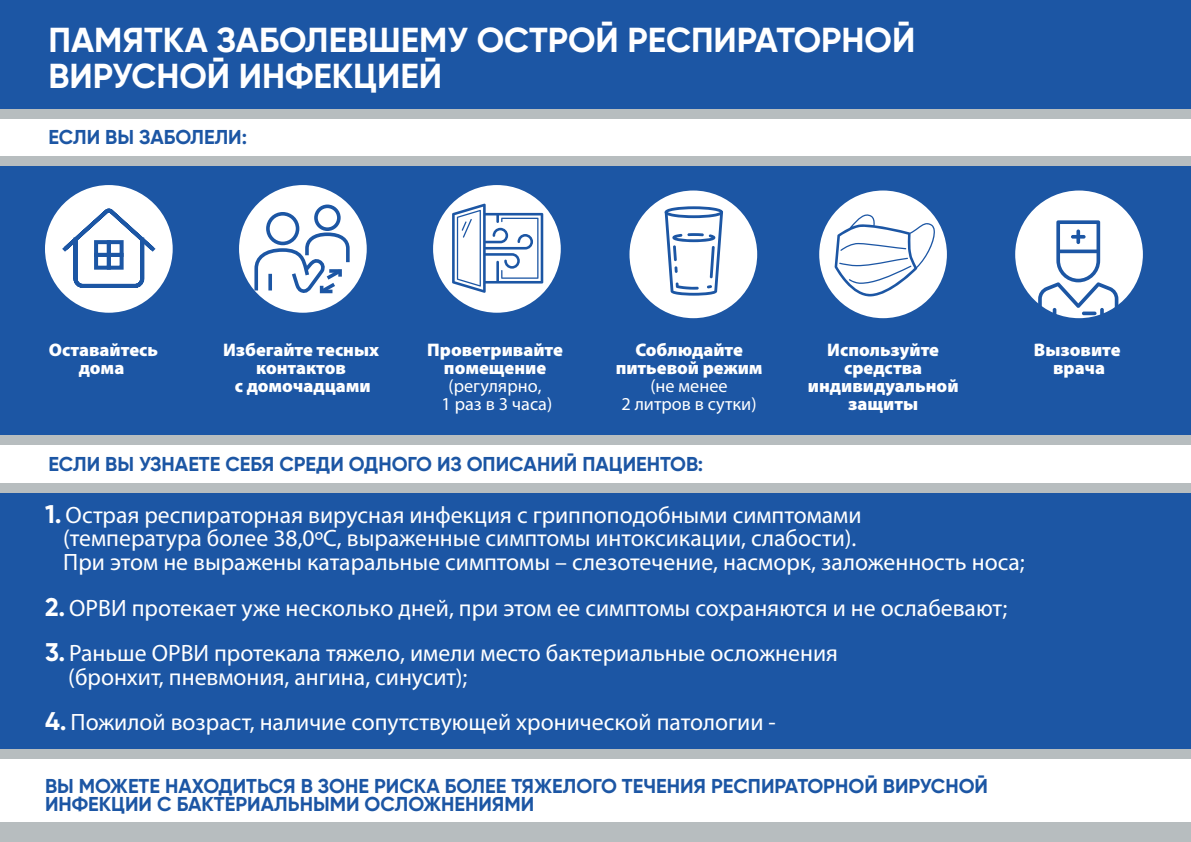
<style>
.page{position:relative;width:1191px;height:842px;background:#fff}
.page>*{position:absolute;margin:0;border:0;box-sizing:border-box;transform-origin:0 0}
.t1{font:700 34.6px/36.4px "Gilroy";color:#fff}
.t2{font:23.8px/23.8px "Myriad Pro";color:#fff}
.t3{font:700 20px/18.2px "Gilroy";color:#1c56a4}
.t4{font:900 18.2px/18.2px "Myriad Pro";color:#fff;text-align:center}
.t5{font:18.2px/18.2px "Myriad Pro";color:#fff;text-align:center}
.s1{font-family:"Gilroy";font-weight:700;font-size:25.6px}
</style>
<div class="page">
<div style="left:0;top:0;width:1191px;height:116px;background:#1c56a4"></div>
<div style="left:0;top:822px;width:1191px;height:20px;background:#b7bdbf"></div>
<div style="left:0;top:109px;width:1191px;height:9px;background:#b7bdbf"></div>
<div style="left:0;top:161px;width:1191px;height:281px;background:#1c56a4"></div>
<div style="left:0;top:489px;width:1191px;height:265px;background:#1c56a4"></div>
<div style="left:0;top:157px;width:1191px;height:9px;background:#b7bdbf"></div>
<div style="left:0;top:435px;width:1191px;height:10px;background:#b7bdbf"></div>
<div style="left:0;top:483px;width:1191px;height:9px;background:#b7bdbf"></div>
<div style="left:0;top:750px;width:1191px;height:9px;background:#b7bdbf"></div>
<div style="left:45px;top:185px;width:128px;height:128px;background:#fff;border-radius:50%"></div>
<svg style="left:59px;top:205px;width:99px;height:85px"></svg>
<div style="left:94px;top:253px;width:17px;height:17px;border:4px solid #1c56a4"></div>
<div style="left:94px;top:240px;width:17px;height:17px;border:4px solid #1c56a4"></div>
<div style="left:107px;top:240px;width:17px;height:17px;border:4px solid #1c56a4"></div>
<div style="left:107px;top:253px;width:17px;height:17px;border:4px solid #1c56a4"></div>
<div style="left:239px;top:185px;width:128px;height:128px;background:#fff;border-radius:50%"></div>
<div style="left:266px;top:212px;width:33px;height:33px;border:4px solid #1c56a4;border-radius:50%"></div>
<svg style="left:253px;top:231px;width:98px;height:65px"></svg>
<div style="left:314px;top:205px;width:27px;height:26px;border:4px solid #1c56a4;border-radius:50%"></div>
<div style="left:433px;top:185px;width:128px;height:128px;background:#fff;border-radius:50%"></div>
<svg style="left:452px;top:204px;width:91px;height:89px"></svg>
<div style="left:629px;top:191px;width:128px;height:127px;background:#fff;border-radius:50%"></div>
<svg style="left:664px;top:206px;width:59px;height:90px"></svg>
<div style="left:819px;top:191px;width:128px;height:127px;background:#fff;border-radius:50%"></div>
<svg style="left:834px;top:211px;width:101px;height:85px"></svg>
<div style="left:1015px;top:191px;width:127px;height:127px;background:#fff;border-radius:50%"></div>
<svg style="left:1038px;top:220px;width:80px;height:99px"></svg>
<h1 class="t1" style="left:48px;top:21px;width:868px">ПАМЯТКА ЗАБОЛЕВШЕМУ ОСТРОЙ РЕСПИРАТОРНОЙ<br>ВИРУСНОЙ ИНФЕКЦИЕЙ</h1>
<p class="t3" style="left:48px;top:128px;width:200px">ЕСЛИ ВЫ ЗАБОЛЕЛИ:</p>
<p class="t4" style="left:49px;top:340px;width:111px">Оставайтесь дома</p>
<p class="t4" style="left:223px;top:340px;width:157px">Избегайте тесных контактов<br>с домочадцами</p>
<p class="t4" style="left:427px;top:340px;width:137px">Проветривайте помещение</p>
<p class="t5" style="left:441px;top:377px;width:112px">(регулярно,<br>1 раз в 3 часа)</p>
<p class="t4" style="left:615px;top:340px;width:148px">Соблюдайте питьевой режим</p>
<p class="t5" style="left:621px;top:377px;width:137px">(не менее<br>2 литров в сутки)</p>
<p class="t3" style="left:48px;top:455px;width:656px">ЕСЛИ ВЫ УЗНАЕТЕ СЕБЯ СРЕДИ ОДНОГО ИЗ ОПИСАНИЙ ПАЦИЕНТОВ:</p>
<p class="t4" style="left:808px;top:340px;width:152px">Используйте средства индивидуальной защиты</p>
<p class="t4" style="left:1034px;top:340px;width:88px">Вызовите врача</p>
<p class="t2" style="left:63px;top:502px;width:963px;text-indent:-18px"><span class="s1">1.</span> Острая респираторная вирусная инфекция с гриппоподобными симптомами<br>(температура более 38,0ºС, выраженные симптомы интоксикации, слабости).<br>При этом не выражены катаральные симптомы – слезотечение, насморк, заложенность носа;</p>
<p class="t2" style="left:45px;top:595px;width:963px"><span class="s1">2.</span> ОРВИ протекает уже несколько дней, при этом ее симптомы сохраняются и не ослабевают;</p>
<p class="t2" style="left:68px;top:641px;width:771px;text-indent:-23px"><span class="s1">3.</span> Раньше ОРВИ протекала тяжело, имели место бактериальные осложнения (бронхит, пневмония, ангина, синусит);</p>
<p class="t2" style="left:45px;top:710px;width:732px"><span class="s1">4.</span> Пожилой возраст, наличие сопутствующей хронической патологии -</p>
<p class="t3" style="left:45px;top:777px;width:944px">ВЫ МОЖЕТЕ НАХОДИТЬСЯ В ЗОНЕ РИСКА БОЛЕЕ ТЯЖЕЛОГО ТЕЧЕНИЯ РЕСПИРАТОРНОЙ ВИРУСНОЙ<br>ИНФЕКЦИИ С БАКТЕРИАЛЬНЫМИ ОСЛОЖНЕНИЯМИ</p>
</div>
